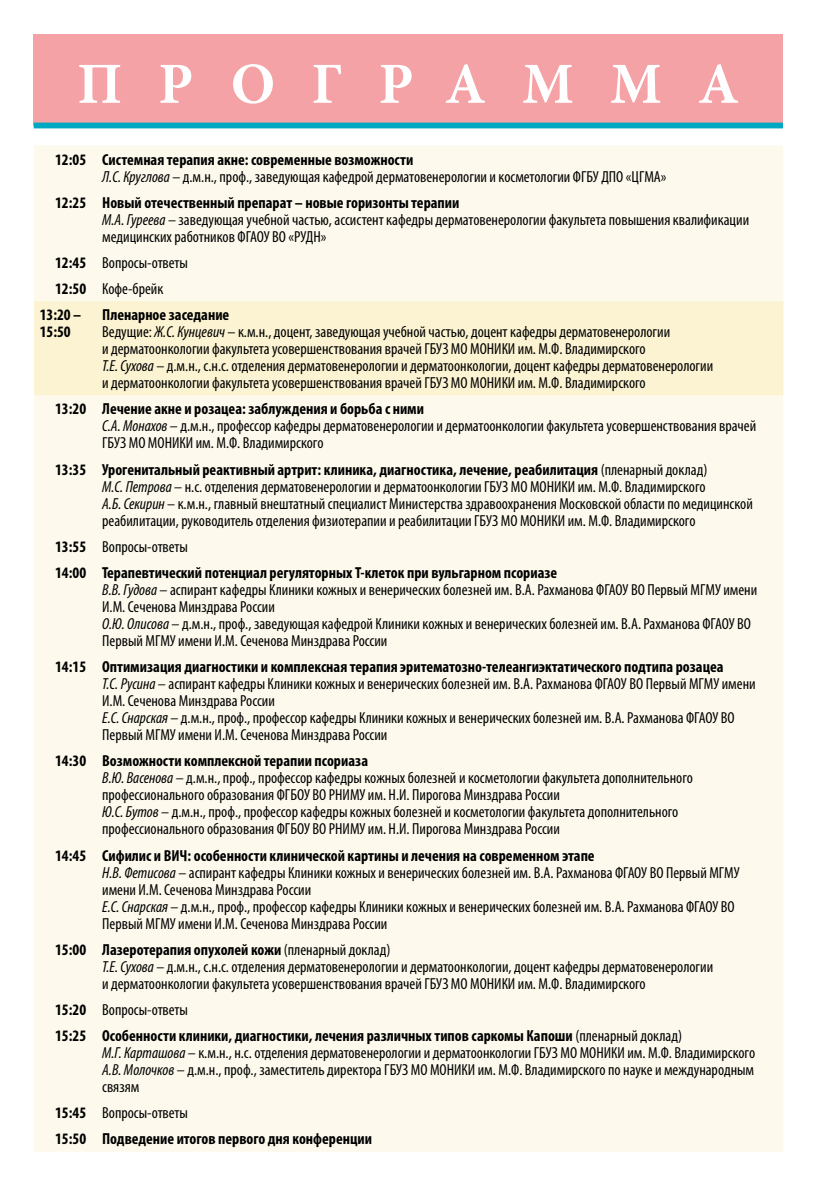
<style>
.page{position:relative;width:817px;height:1191px;background:#fff}
.page>*{position:absolute;margin:0;border:0;box-sizing:border-box;transform-origin:0 0}
.t1{font:700 58.2px "Minion Pro";letter-spacing:.62em;color:#fff}
.t2{font:condensed 16px/17px "Myriad Pro";color:#000}
.t3{font:700 condensed 16px/26.2px "Myriad Pro";color:#000}
.s1{font-weight:700}
.s2{font-style:italic}
.s3{font-weight:400}
</style>
<div class="page">
<div style="left:34px;top:34px;width:748px;height:91px;background:#f4a2a6"></div>
<div style="left:34px;top:123px;width:748px;height:5px;background:#00a8c1"></div>
<div style="left:34px;top:145px;width:749px;height:1006px;background:#fdfaed"></div>
<div style="left:34px;top:301px;width:749px;height:94px;background:#fbf3d1"></div>
<h1 class="t1" style="left:77px;top:43px;width:663px">ПРОГРАММА</h1>
<p class="t2" style="left:102px;top:150px;width:565px;text-indent:-47px"><span class="s1">12:05 Системная терапия акне: современные возможности<br></span><span class="s2">Л.С. Круглова</span> – д.м.н., проф., заведующая кафедрой дерматовенерологии и косметологии ФГБУ ДПО «ЦГМА»</p>
<p class="t2" style="left:102px;top:194px;width:648px;text-indent:-47px"><span class="s1">12:25 Новый отечественный препарат – новые горизонты терапии<br></span><span class="s2">М.А. Гуреева</span> – заведующая учебной частью, ассистент кафедры дерматовенерологии факультета повышения квалификации медицинских работников ФГАОУ ВО «РУДН»</p>
<p class="t2" style="left:55px;top:254px;width:134px"><span class="s1">12:45</span> Вопросы-ответы</p>
<p class="t2" style="left:55px;top:280px;width:110px"><span class="s1">12:50</span> Кофе-брейк</p>
<p class="t3" style="left:40px;top:301px;width:43px">13:20 –</p>
<p class="t3" style="left:40px;top:318px;width:32px">15:50</p>
<p class="t2" style="left:102px;top:306px;width:612px"><span class="s1">Пленарное заседание<br></span>Ведущие: <span class="s2">Ж.С. Кунцевич</span> – к.м.н., доцент, заведующая учебной частью, доцент кафедры дерматовенерологии<br>и дерматоонкологии факультета усовершенствования врачей ГБУЗ МО МОНИКИ им. М.Ф. Владимирского<br><span class="s2">Т.Е. Сухова</span> – д.м.н., с.н.с. отделения дерматовенерологии и дерматоонкологии, доцент кафедры дерматовенерологии и дерматоонкологии факультета усовершенствования врачей ГБУЗ МО МОНИКИ им. М.Ф. Владимирского</p>
<p class="t2" style="left:102px;top:400px;width:655px;text-indent:-47px"><span class="s1">13:20 Лечение акне и розацеа: заблуждения и борьба с ними<br></span><span class="s2">С.А. Монахов</span> – д.м.н., профессор кафедры дерматовенерологии и дерматоонкологии факультета усовершенствования врачей<br>ГБУЗ МО МОНИКИ им. М.Ф. Владимирского</p>
<p class="t2" style="left:102px;top:460px;width:652px;text-indent:-47px"><span class="s1">13:35 Урогенитальный реактивный артрит: клиника, диагностика, лечение, реабилитация</span> (пленарный доклад)<br><span class="s2">М.С. Петрова</span> – н.с. отделения дерматовенерологии и дерматоонкологии ГБУЗ МО МОНИКИ им. М.Ф. Владимирского<br><span class="s2">А.Б. Секирин</span> – к.м.н., главный внештатный специалист Министерства здравоохранения Московской области по медицинской реабилитации, руководитель отделения физиотерапии и реабилитации ГБУЗ МО МОНИКИ им. М.Ф. Владимирского</p>
<p class="t3" style="left:55px;top:533px;width:503px">13:55 <span class="s3">Вопросы-ответы<br></span>14:00 Терапевтический потенциал регуляторных Т-клеток при вульгарном псориазе</p>
<p class="t2" style="left:102px;top:581px;width:656px"><span class="s2">В.В. Гудова</span> – аспирант кафедры Клиники кожных и венерических болезней им. В.А. Рахманова ФГАОУ ВО Первый МГМУ имени И.М. Сеченова Минздрава России<br><span class="s2">О.Ю. Олисова</span> – д.м.н., проф., заведующая кафедрой Клиники кожных и венерических болезней им. В.А. Рахманова ФГАОУ ВО Первый МГМУ имени И.М. Сеченова Минздрава России</p>
<p class="t2" style="left:102px;top:658px;width:654px;text-indent:-47px"><span class="s1">14:15 Оптимизация диагностики и комплексная терапия эритематозно-телеангиэктатического подтипа розацеа<br></span><span class="s2">Т.С. Русина</span> – аспирант кафедры Клиники кожных и венерических болезней им. В.А. Рахманова ФГАОУ ВО Первый МГМУ имени И.М. Сеченова Минздрава России<br><span class="s2">Е.С. Снарская</span> – д.м.н., проф., профессор кафедры Клиники кожных и венерических болезней им. В.А. Рахманова ФГАОУ ВО Первый МГМУ имени И.М. Сеченова Минздрава России</p>
<p class="t2" style="left:102px;top:752px;width:592px;text-indent:-47px"><span class="s1">14:30 Возможности комплексной терапии псориаза<br></span><span class="s2">В.Ю. Васенова</span> – д.м.н., проф., профессор кафедры кожных болезней и косметологии факультета дополнительного профессионального образования ФГБОУ ВО РНИМУ им. Н.И. Пирогова Минздрава России<br><span class="s2">Ю.С. Бутов</span> – д.м.н., проф., профессор кафедры кожных болезней и косметологии факультета дополнительного профессионального образования ФГБОУ ВО РНИМУ им. Н.И. Пирогова Минздрава России</p>
<p class="t2" style="left:102px;top:846px;width:638px;text-indent:-47px"><span class="s1">14:45 Сифилис и ВИЧ: особенности клинической картины и лечения на современном этапе<br></span><span class="s2">Н.В. Фетисова</span> – аспирант кафедры Клиники кожных и венерических болезней им. В.А. Рахманова ФГАОУ ВО Первый МГМУ имени И.М. Сеченова Минздрава России<br><span class="s2">Е.С. Снарская</span> – д.м.н., проф., профессор кафедры Клиники кожных и венерических болезней им. В.А. Рахманова ФГАОУ ВО Первый МГМУ имени И.М. Сеченова Минздрава России</p>
<p class="t2" style="left:102px;top:940px;width:612px;text-indent:-47px"><span class="s1">15:00 Лазеротерапия опухолей кожи</span> (пленарный доклад)<br><span class="s2">Т.Е. Сухова</span> – д.м.н., с.н.с. отделения дерматовенерологии и дерматоонкологии, доцент кафедры дерматовенерологии и дерматоонкологии факультета усовершенствования врачей ГБУЗ МО МОНИКИ им. М.Ф. Владимирского</p>
<p class="t3" style="left:55px;top:996px;width:628px">15:20 <span class="s3">Вопросы-ответы<br></span>15:25 Особенности клиники, диагностики, лечения различных типов саркомы Капоши <span class="s3">(пленарный доклад)</span></p>
<p class="t2" style="left:102px;top:1044px;width:654px;text-align:justify"><span class="s2">М.Г. Карташова</span> – к.м.н., н.с. отделения дерматовенерологии и дерматоонкологии ГБУЗ МО МОНИКИ им. М.Ф. Владимирского <span class="s2">А.В. Молочков</span> – д.м.н., проф., заместитель директора ГБУЗ МО МОНИКИ им. М.Ф. Владимирского по науке и международным связям</p>
<p class="t3" style="left:55px;top:1099px;width:318px">15:45 <span class="s3">Вопросы-ответы<br></span>15:50 Подведение итогов первого дня конференции</p>
</div>
